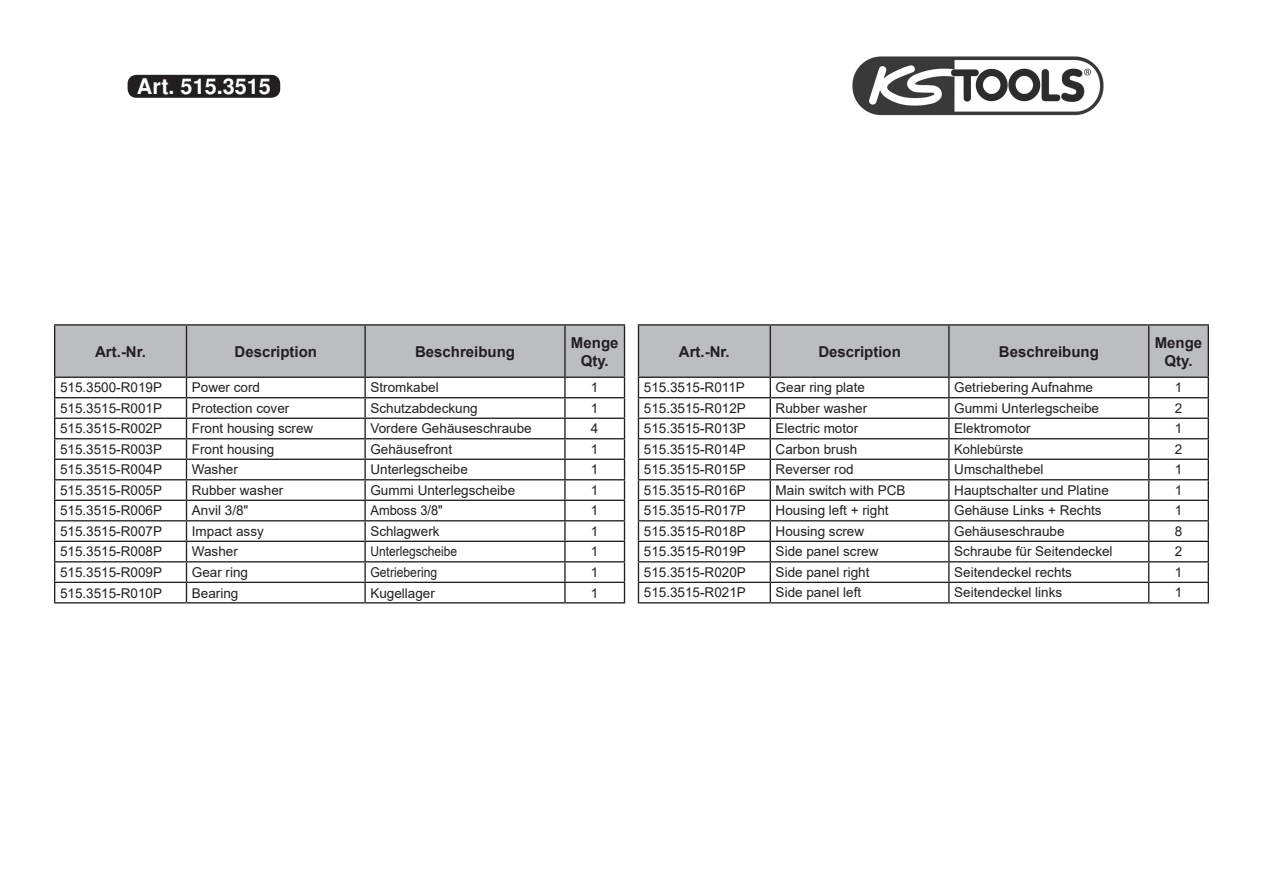
<style>
.page{position:relative;width:1263px;height:893px;background:#fff}
.page>*{position:absolute;margin:0;border:0;box-sizing:border-box;transform-origin:0 0}
.t1{font:700 21.6px "KSTOOL Snimbus";color:#fff}
.t2{font:700 15px/18px "Arial";color:#231f20;text-align:center}
.t3{font:13.5px "Arial";color:#231f20}
.t4{font:13.5px "Arial";color:#231f20;scale:.89 1}
.t5{font:13.5px "Arial";color:#231f20;scale:.9 1}
.t6{font:13.5px "Arial";color:#231f20;scale:.96 1}
.t7{font:13.5px "Arial";color:#231f20;scale:.95 1}
</style>
<div class="page">
<img style="left:852px;top:56px;width:239px;height:60px">
<div style="left:128px;top:75px;width:152px;height:23px;background:#231f20;border-radius:9px"></div>
<hr style="left:54px;top:324px;width:132px;height:2px;background:#231f20">
<hr style="left:186px;top:324px;width:179px;height:2px;background:#231f20">
<hr style="left:365px;top:324px;width:200px;height:2px;background:#231f20">
<hr style="left:565px;top:324px;width:60px;height:2px;background:#231f20">
<svg style="left:54px;top:325px;width:571px;height:277px"></svg>
<hr style="left:54px;top:602px;width:132px;height:1px;background:#231f20">
<hr style="left:186px;top:602px;width:179px;height:1px;background:#231f20">
<hr style="left:365px;top:602px;width:200px;height:1px;background:#231f20">
<hr style="left:565px;top:602px;width:60px;height:1px;background:#231f20">
<hr style="left:638px;top:324px;width:132px;height:2px;background:#231f20">
<hr style="left:770px;top:324px;width:179px;height:2px;background:#231f20">
<hr style="left:949px;top:324px;width:200px;height:2px;background:#231f20">
<hr style="left:1149px;top:324px;width:60px;height:2px;background:#231f20">
<svg style="left:638px;top:325px;width:571px;height:277px"></svg>
<hr style="left:638px;top:602px;width:132px;height:1px;background:#231f20">
<hr style="left:770px;top:602px;width:179px;height:1px;background:#231f20">
<hr style="left:949px;top:602px;width:200px;height:1px;background:#231f20">
<hr style="left:1149px;top:602px;width:60px;height:1px;background:#231f20">
<h1 class="t1" style="left:137px;top:74px;width:135px">Art. 515.3515</h1>
<p class="t2" style="left:95px;top:342px;width:52px">Art.-Nr.</p>
<p class="t2" style="left:235px;top:342px;width:84px">Description</p>
<p class="t2" style="left:415px;top:342px;width:102px">Beschreibung</p>
<p class="t2" style="left:571px;top:333px;width:49px">Menge<br>Qty.</p>
<p class="t3" style="left:60px;top:378px;width:104px">515.3500-R019P</p>
<p class="t3" style="left:192px;top:378px;width:70px">Power cord</p>
<p class="t3" style="left:370px;top:378px;width:70px">Stromkabel</p>
<p class="t3" style="left:591px;top:378px;width:9px">1</p>
<p class="t3" style="left:60px;top:399px;width:104px">515.3515-R001P</p>
<p class="t3" style="left:192px;top:399px;width:99px">Protection cover</p>
<p class="t3" style="left:370px;top:399px;width:109px">Schutzabdeckung</p>
<p class="t3" style="left:591px;top:399px;width:9px">1</p>
<p class="t3" style="left:60px;top:419px;width:104px">515.3515-R002P</p>
<p class="t3" style="left:192px;top:419px;width:123px">Front housing screw</p>
<p class="t3" style="left:370px;top:419px;width:163px">Vordere Gehäuseschraube</p>
<p class="t3" style="left:591px;top:419px;width:9px">4</p>
<p class="t3" style="left:60px;top:440px;width:104px">515.3515-R003P</p>
<p class="t3" style="left:192px;top:440px;width:84px">Front housing</p>
<p class="t3" style="left:370px;top:440px;width:83px">Gehäusefront</p>
<p class="t3" style="left:591px;top:440px;width:9px">1</p>
<p class="t3" style="left:60px;top:460px;width:104px">515.3515-R004P</p>
<p class="t3" style="left:192px;top:460px;width:48px">Washer</p>
<p class="t3" style="left:370px;top:460px;width:99px">Unterlegscheibe</p>
<p class="t3" style="left:591px;top:460px;width:9px">1</p>
<p class="t3" style="left:60px;top:481px;width:104px">515.3515-R005P</p>
<p class="t3" style="left:192px;top:481px;width:93px">Rubber washer</p>
<p class="t3" style="left:370px;top:481px;width:146px">Gummi Unterlegscheibe</p>
<p class="t3" style="left:591px;top:481px;width:9px">1</p>
<p class="t3" style="left:60px;top:501px;width:104px">515.3515-R006P</p>
<p class="t3" style="left:192px;top:501px;width:58px">Anvil 3/8"</p>
<p class="t7" style="left:370px;top:501px;width:78px">Amboss 3/8"</p>
<p class="t3" style="left:591px;top:501px;width:9px">1</p>
<p class="t3" style="left:60px;top:522px;width:104px">515.3515-R007P</p>
<p class="t3" style="left:192px;top:522px;width:74px">Impact assy</p>
<p class="t3" style="left:370px;top:522px;width:71px">Schlagwerk</p>
<p class="t3" style="left:591px;top:522px;width:9px">1</p>
<p class="t3" style="left:60px;top:542px;width:104px">515.3515-R008P</p>
<p class="t3" style="left:192px;top:542px;width:48px">Washer</p>
<p class="t4" style="left:370px;top:542px;width:99px">Unterlegscheibe</p>
<p class="t3" style="left:591px;top:542px;width:9px">1</p>
<p class="t3" style="left:60px;top:563px;width:104px">515.3515-R009P</p>
<p class="t3" style="left:192px;top:563px;width:58px">Gear ring</p>
<p class="t5" style="left:370px;top:563px;width:76px">Getriebering</p>
<p class="t3" style="left:591px;top:563px;width:9px">1</p>
<p class="t3" style="left:60px;top:583px;width:104px">515.3515-R010P</p>
<p class="t3" style="left:192px;top:583px;width:48px">Bearing</p>
<p class="t3" style="left:370px;top:583px;width:66px">Kugellager</p>
<p class="t3" style="left:591px;top:583px;width:9px">1</p>
<p class="t2" style="left:679px;top:342px;width:52px">Art.-Nr.</p>
<p class="t2" style="left:818px;top:342px;width:84px">Description</p>
<p class="t2" style="left:999px;top:342px;width:102px">Beschreibung</p>
<p class="t2" style="left:1155px;top:333px;width:49px">Menge<br>Qty.</p>
<p class="t3" style="left:644px;top:378px;width:103px">515.3515-R011P</p>
<p class="t3" style="left:776px;top:378px;width:91px">Gear ring plate</p>
<p class="t3" style="left:954px;top:378px;width:140px">Getriebering Aufnahme</p>
<p class="t3" style="left:1175px;top:378px;width:9px">1</p>
<p class="t3" style="left:644px;top:399px;width:104px">515.3515-R012P</p>
<p class="t3" style="left:776px;top:399px;width:93px">Rubber washer</p>
<p class="t3" style="left:954px;top:399px;width:146px">Gummi Unterlegscheibe</p>
<p class="t3" style="left:1175px;top:399px;width:9px">2</p>
<p class="t3" style="left:644px;top:419px;width:104px">515.3515-R013P</p>
<p class="t3" style="left:776px;top:419px;width:84px">Electric motor</p>
<p class="t3" style="left:954px;top:419px;width:78px">Elektromotor</p>
<p class="t3" style="left:1175px;top:419px;width:9px">1</p>
<p class="t3" style="left:644px;top:440px;width:104px">515.3515-R014P</p>
<p class="t3" style="left:776px;top:440px;width:83px">Carbon brush</p>
<p class="t6" style="left:954px;top:440px;width:74px">Kohlebürste</p>
<p class="t3" style="left:1175px;top:440px;width:9px">2</p>
<p class="t3" style="left:644px;top:460px;width:104px">515.3515-R015P</p>
<p class="t3" style="left:776px;top:460px;width:80px">Reverser rod</p>
<p class="t3" style="left:954px;top:460px;width:91px">Umschalthebel</p>
<p class="t3" style="left:1175px;top:460px;width:9px">1</p>
<p class="t3" style="left:644px;top:481px;width:104px">515.3515-R016P</p>
<p class="t3" style="left:776px;top:481px;width:131px">Main switch with PCB</p>
<p class="t3" style="left:954px;top:481px;width:156px">Hauptschalter und Platine</p>
<p class="t3" style="left:1175px;top:481px;width:9px">1</p>
<p class="t3" style="left:644px;top:501px;width:104px">515.3515-R017P</p>
<p class="t3" style="left:776px;top:501px;width:114px">Housing left + right</p>
<p class="t3" style="left:954px;top:501px;width:149px">Gehäuse Links + Rechts</p>
<p class="t3" style="left:1175px;top:501px;width:9px">1</p>
<p class="t3" style="left:644px;top:522px;width:104px">515.3515-R018P</p>
<p class="t3" style="left:776px;top:522px;width:90px">Housing screw</p>
<p class="t3" style="left:954px;top:522px;width:112px">Gehäuseschraube</p>
<p class="t3" style="left:1175px;top:522px;width:9px">8</p>
<p class="t3" style="left:644px;top:542px;width:104px">515.3515-R019P</p>
<p class="t3" style="left:776px;top:542px;width:104px">Side panel screw</p>
<p class="t3" style="left:954px;top:542px;width:160px">Schraube für Seitendeckel</p>
<p class="t3" style="left:1175px;top:542px;width:9px">2</p>
<p class="t3" style="left:644px;top:563px;width:104px">515.3515-R020P</p>
<p class="t3" style="left:776px;top:563px;width:95px">Side panel right</p>
<p class="t3" style="left:954px;top:563px;width:119px">Seitendeckel rechts</p>
<p class="t3" style="left:1175px;top:563px;width:9px">1</p>
<p class="t3" style="left:644px;top:583px;width:104px">515.3515-R021P</p>
<p class="t3" style="left:776px;top:583px;width:87px">Side panel left</p>
<p class="t3" style="left:954px;top:583px;width:110px">Seitendeckel links</p>
<p class="t3" style="left:1175px;top:583px;width:9px">1</p>
</div>
